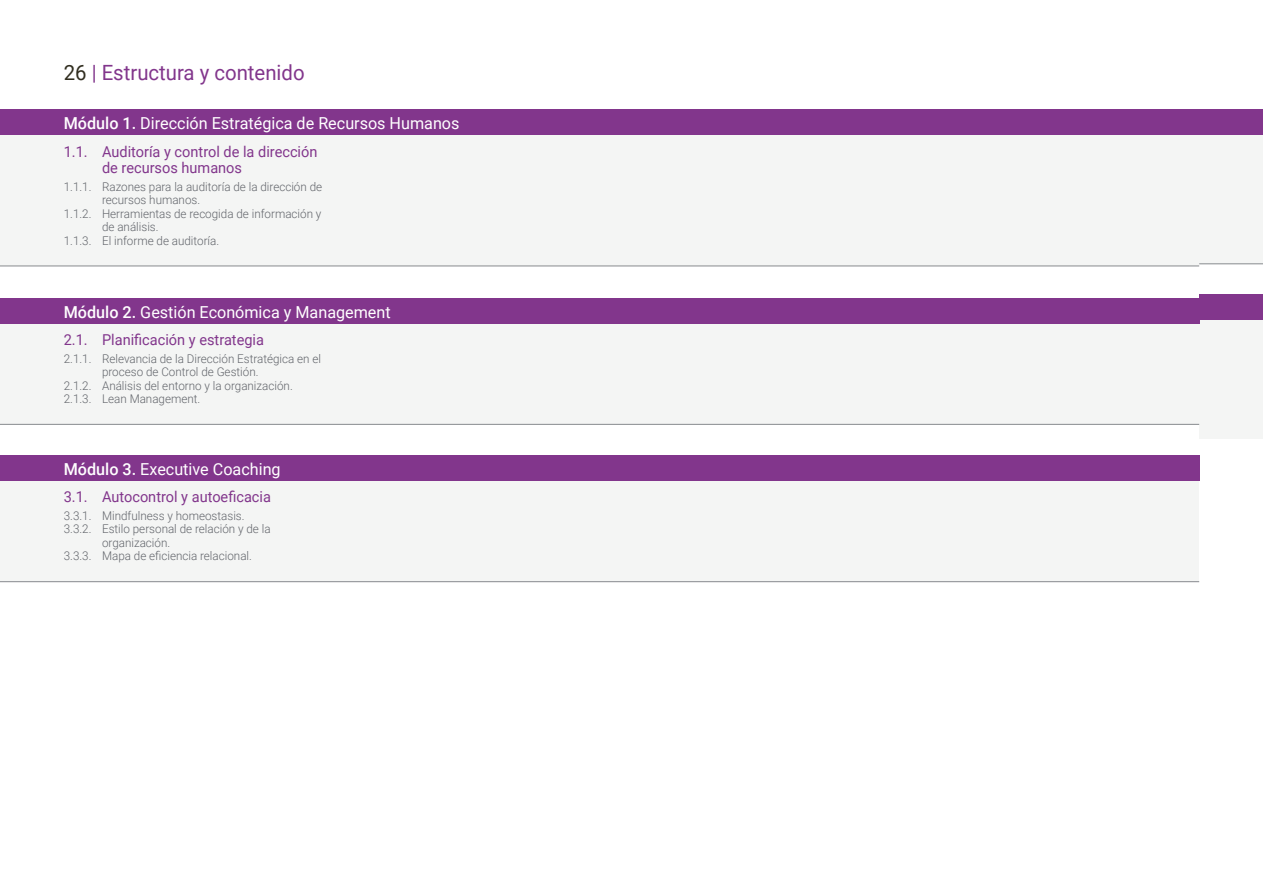
<style>
.page{position:relative;width:1263px;height:893px;background:#fff}
.page>*{position:absolute;margin:0;border:0;box-sizing:border-box;transform-origin:0 0}
.t1{font:21px "Roboto";color:#82368c}
.t2{font:16.5px "Roboto";color:#fff}
.t3{font:15px/16.5px "Roboto";color:#82368c}
.t4{font:300 12px "Roboto";color:#61646a}
.s1{color:#312e20}
.s2{font-weight:500}
</style>
<div class="page">
<div style="left:0;top:135px;width:1199px;height:131px;background:#f4f5f4"></div>
<div style="left:0;top:323px;width:1199px;height:101px;background:#f4f5f4"></div>
<div style="left:0;top:481px;width:1199px;height:100px;background:#f4f5f4"></div>
<div style="left:1199px;top:135px;width:64px;height:129px;background:#f4f5f4"></div>
<div style="left:1199px;top:320px;width:64px;height:118px;background:#f4f5f4"></div>
<div style="left:0;top:110px;width:1199px;height:25px;background:#82368c"></div>
<div style="left:0;top:298px;width:1199px;height:25px;background:#82368c"></div>
<div style="left:0;top:455px;width:1199px;height:26px;background:#82368c"></div>
<div style="left:1199px;top:110px;width:64px;height:25px;background:#82368c"></div>
<div style="left:1199px;top:295px;width:64px;height:25px;background:#82368c"></div>
<hr style="left:0;top:266px;width:1199px;height:1px;background:#878a8e">
<hr style="left:0;top:424px;width:1199px;height:1px;background:#878a8e">
<hr style="left:0;top:581px;width:1199px;height:1px;background:#878a8e">
<hr style="left:1199px;top:264px;width:64px;height:1px;background:#878a8e">
<h1 class="t1" style="left:64px;top:57px;width:242px"><span class="s1">26</span> | Estructura y contenido</h1>
<h2 class="t2" style="left:64px;top:112px;width:397px"><span class="s2">Módulo 1.</span> Dirección Estratégica de Recursos Humanos</h2>
<p class="t3" style="left:102px;top:143px;width:217px;text-indent:-38px">1.1. Auditoría y control de la dirección de recursos humanos</p>
<p class="t4" style="left:64px;top:178px;width:260px">1.1.1. Razones para la auditoría de la dirección de</p>
<p class="t4" style="left:102px;top:192px;width:100px">recursos humanos.</p>
<p class="t4" style="left:64px;top:205px;width:259px">1.1.2. Herramientas de recogida de información y</p>
<p class="t4" style="left:102px;top:219px;width:58px">de análisis.</p>
<p class="t4" style="left:64px;top:232px;width:157px">1.1.3. El informe de auditoría.</p>
<h2 class="t2" style="left:64px;top:300px;width:328px"><span class="s2">Módulo 2.</span> Gestión Económica y Management</h2>
<p class="t3" style="left:64px;top:331px;width:202px">2.1. Planificación y estrategia</p>
<p class="t4" style="left:64px;top:350px;width:259px">2.1.1. Relevancia de la Dirección Estratégica en el</p>
<p class="t4" style="left:102px;top:363px;width:158px">proceso de Control de Gestión.</p>
<p class="t4" style="left:64px;top:377px;width:230px">2.1.2. Análisis del entorno y la organización.</p>
<p class="t4" style="left:64px;top:390px;width:138px">2.1.3. Lean Management.</p>
<h2 class="t2" style="left:64px;top:457px;width:218px"><span class="s2">Módulo 3.</span> Executive Coaching</h2>
<p class="t3" style="left:64px;top:488px;width:209px">3.1. Autocontrol y autoeficacia</p>
<p class="t4" style="left:64px;top:507px;width:182px">3.3.1. Mindfulness y homeostasis.</p>
<p class="t4" style="left:64px;top:521px;width:208px">3.3.2. Estilo personal de relación y de la</p>
<p class="t4" style="left:102px;top:534px;width:70px">organización.</p>
<p class="t4" style="left:64px;top:548px;width:190px">3.3.3. Mapa de eficiencia relacional.</p>
</div>
